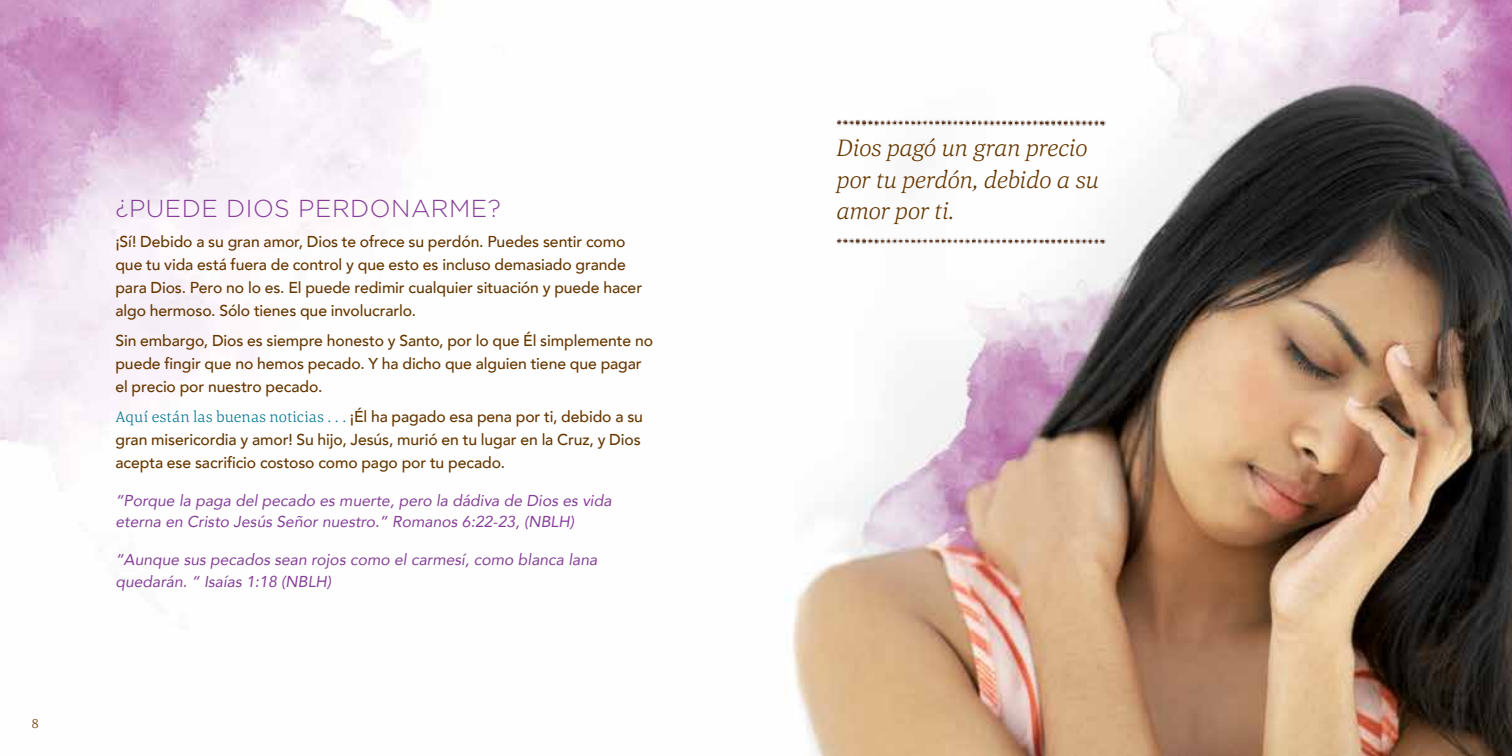
<style>
.page{position:relative;width:1512px;height:756px;background:#fff}
.page>*{position:absolute;margin:0;border:0;box-sizing:border-box;transform-origin:0 0}
.t1{font:italic 300 24.5px/31.5px "Corda";letter-spacing:-.02em;color:#663700}
.t2{font:300 24.5px "Gotham";letter-spacing:.02em;color:#863f98}
.t3{font:500 15.75px/22.8px "Avenir";letter-spacing:-.005em;color:#663700}
.t4{font:italic 15.75px/21.9px "Avenir";color:#863f98}
.t5{font:300 14px "Corda";color:#663700}
.s1{font-family:"Corda";font-weight:300;color:#00728f}
</style>
<div class="page">
<img style="left:0;top:0;width:1512px;height:756px">
<img style="left:834px;top:117px;width:272px;height:9px">
<img style="left:834px;top:235px;width:272px;height:10px">
<p class="t5" style="left:31px;top:714px;width:9px">8</p>
<h1 class="t2" style="left:115px;top:195px;width:387px">¿PUEDE DIOS PERDONARME?</h1>
<p class="t3" style="left:115px;top:230px;width:528px">¡Sí! Debido a su gran amor, Dios te ofrece su perdón. Puedes sentir como que tu vida está fuera de control y que esto es incluso demasiado grande para Dios. Pero no lo es. El puede redimir cualquier situación y puede hacer algo hermoso. Sólo tienes que involucrarlo.</p>
<p class="t3" style="left:115px;top:329px;width:539px">Sin embargo, Dios es siempre honesto y Santo, por lo que Él simplemente no puede fingir que no hemos pecado. Y ha dicho que alguien tiene que pagar el precio por nuestro pecado.</p>
<p class="t3" style="left:115px;top:405px;width:529px"><span class="s1">Aquí están las buenas noticias . . .</span> ¡Él ha pagado esa pena por ti, debido a su gran misericordia y amor! Su hijo, Jesús, murió en tu lugar en la Cruz, y Dios acepta ese sacrificio costoso como pago por tu pecado.</p>
<p class="t4" style="left:115px;top:489px;width:498px">“Porque la paga del pecado es muerte, pero la dádiva de Dios es vida eterna en Cristo Jesús Señor nuestro.” Romanos 6:22-23, (NBLH)</p>
<p class="t4" style="left:115px;top:548px;width:483px">“Aunque sus pecados sean rojos como el carmesí, como blanca lana quedarán. “ Isaías 1:18 (NBLH)</p>
<h1 class="t1" style="left:836px;top:132px;width:264px">Dios pagó un gran precio por tu perdón, debido a su amor por ti.</h1>
</div>
